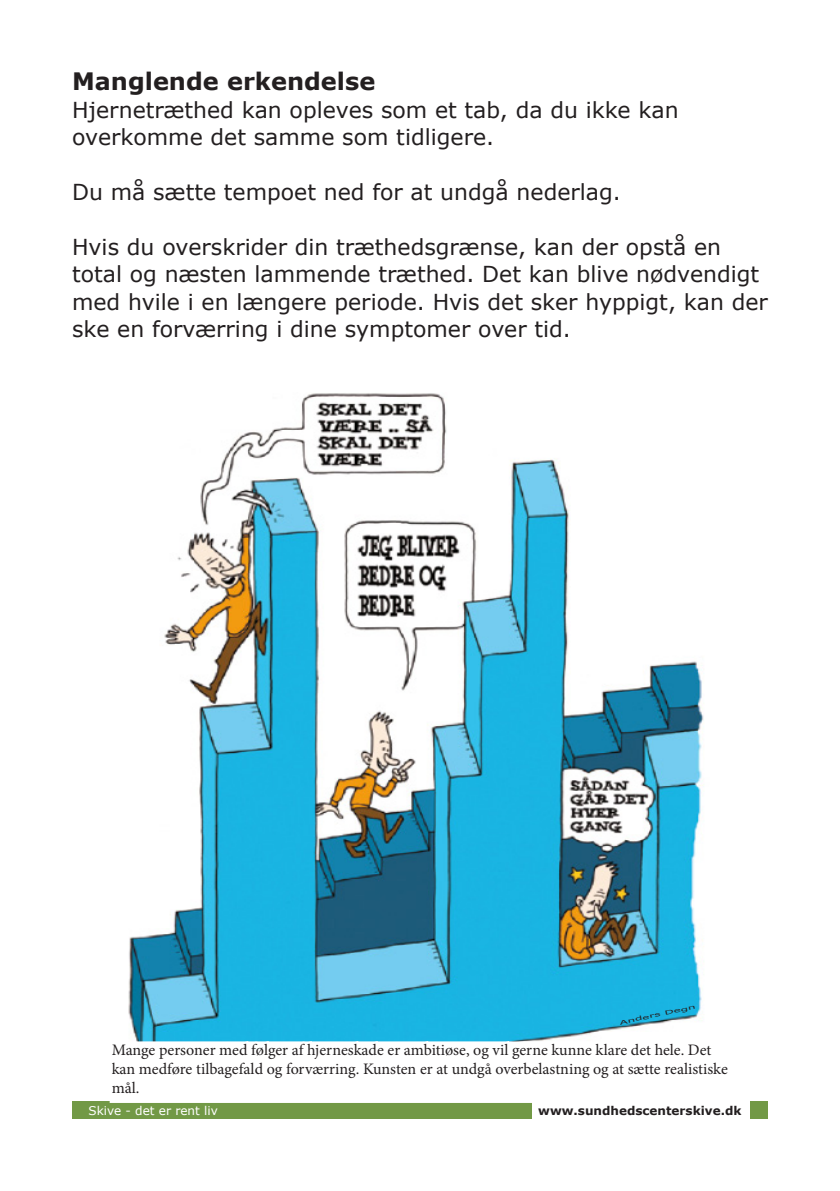
<style>
.page{position:relative;width:840px;height:1191px;background:#fff}
.page>*{position:absolute;margin:0;border:0;box-sizing:border-box;transform-origin:0 0}
.t1{font:700 24px "Verdana";color:#231f20}
.t2{font:22px/27.4px "Verdana";color:#231f20}
.t3{font:16px/19.2px "Minion Pro";color:#231f20}
.t4{font:700 12px "Verdana";color:#231f20}
.t5{font:12px "Verdana";color:#fff}
.t6{font:5.6px "Verdana";color:#231f20;scale:2.13 1}
</style>
<div class="page">
<img style="left:128px;top:393px;width:576px;height:726px">
<div style="left:750px;top:1102px;width:17px;height:17px;background:#729946"></div>
<div style="left:72px;top:1102px;width:459px;height:17px;background:#729946"></div>
<div style="left:111px;top:1042px;width:618px;height:60px;background:#fff"></div>
<svg style="left:128px;top:1038px;width:576px;height:3px"></svg>
<div style="left:110px;top:1041px;width:620px;height:62px;border:2px solid #fff"></div>
<p class="t1" style="left:72px;top:65px;width:304px">Manglende erkendelse</p>
<p class="t2" style="left:72px;top:96px;width:607px">Hjernetræthed kan opleves som et tab, da du ikke kan</p>
<p class="t2" style="left:72px;top:123px;width:423px">overkomme det samme som tidligere.</p>
<p class="t2" style="left:72px;top:178px;width:550px">Du må sætte tempoet ned for at undgå nederlag.</p>
<p class="t2" style="left:72px;top:233px;width:697px">Hvis du overskrider din træthedsgrænse, kan der opstå en total og næsten lammende træthed. Det kan blive nødvendigt med hvile i en længere periode. Hvis det sker hyppigt, kan der ske en forværring i dine symptomer over tid.</p>
<p class="t6" style="left:618px;top:1018px;width:38px;rotate:-12deg">Anders Degn</p>
<p class="t3" style="left:112px;top:1040px;width:617px">Mange personer med følger af hjerneskade er ambitiøse, og vil gerne kunne klare det hele. Det kan medføre tilbagefald og forværring. Kunsten er at undgå overbelastning og at sætte realistiske mål.</p>
<p class="t5" style="left:88px;top:1102px;width:131px">Skive - det er rent liv</p>
<p class="t4" style="left:538px;top:1102px;width:204px">www.sundhedscenterskive.dk</p>
</div>
